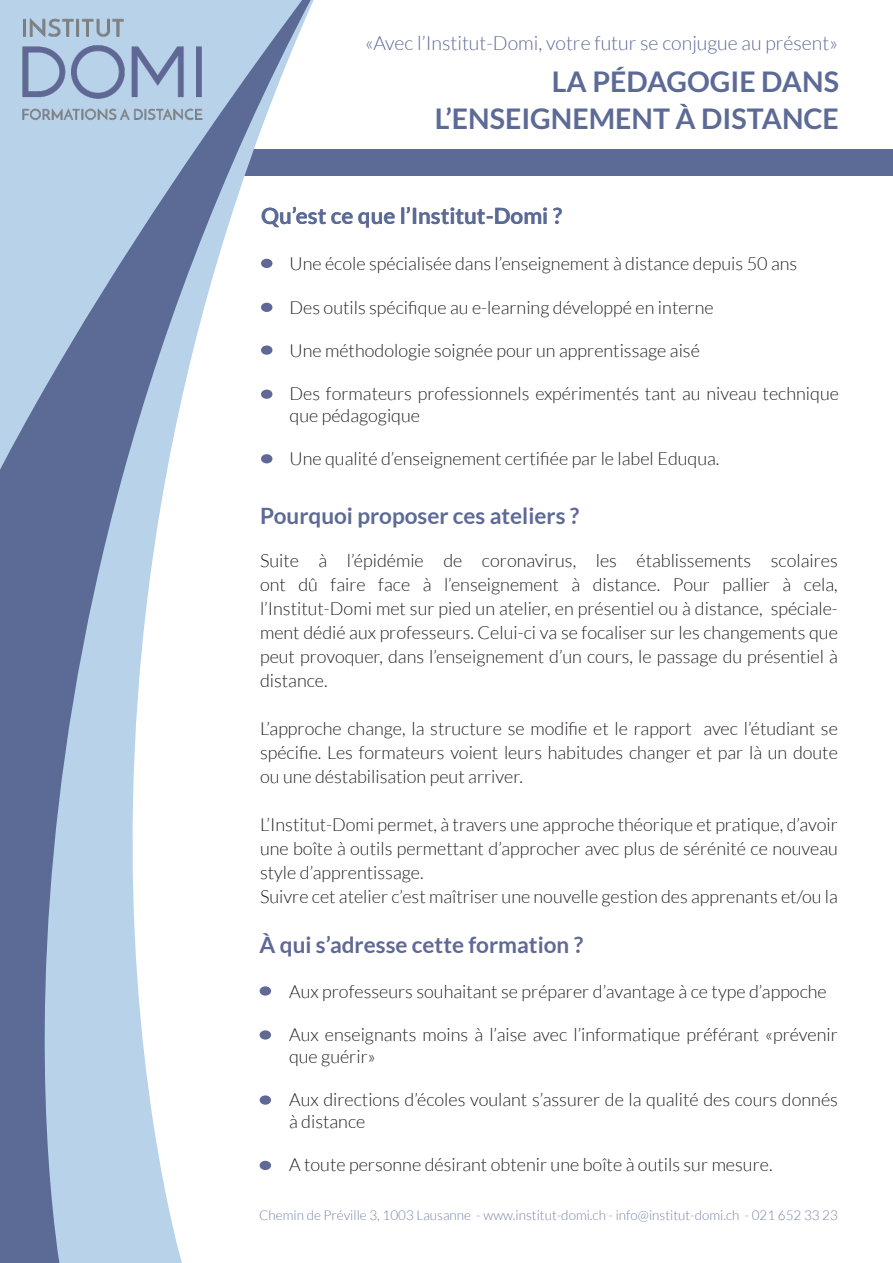
<style>
.page{position:relative;width:893px;height:1263px;background:#fff}
.page>*{position:absolute;margin:0;border:0;box-sizing:border-box;transform-origin:0 0}
.t1{font:700 28.5px/37.5px "Lato";color:#5c6a96;text-align:right}
.t2{font:700 22.5px "Lato";color:#5c6a96}
.t3{font:700 22.5px "Lato";color:#606895}
.t4{font:300 19.5px "Lato";color:#5c6a96}
.t5{font:300 18px/24px "Lato";color:#231f20;text-align:justify}
.t6{font:300 13.5px "Lato";color:#5c6a96}
</style>
<div class="page">
<div style="left:153px;top:149px;width:740px;height:27px;background:#5c6a96"></div>
<svg style="left:0;top:0;width:314px;height:1263px"></svg>
<div style="left:261px;top:259px;width:11px;height:9px;background:#606895;border-radius:50%"></div>
<div style="left:261px;top:303px;width:11px;height:9px;background:#606895;border-radius:50%"></div>
<div style="left:261px;top:345px;width:11px;height:10px;background:#606895;border-radius:50%"></div>
<div style="left:261px;top:454px;width:11px;height:9px;background:#606895;border-radius:50%"></div>
<div style="left:261px;top:390px;width:11px;height:9px;background:#606895;border-radius:50%"></div>
<div style="left:260px;top:986px;width:11px;height:10px;background:#606895;border-radius:50%"></div>
<div style="left:260px;top:1030px;width:11px;height:9px;background:#606895;border-radius:50%"></div>
<div style="left:260px;top:1095px;width:11px;height:10px;background:#606895;border-radius:50%"></div>
<div style="left:260px;top:1161px;width:11px;height:9px;background:#606895;border-radius:50%"></div>
<img style="left:20px;top:17px;width:185px;height:108px">
<p class="t4" style="left:365px;top:33px;width:474px">«Avec l’Institut-Domi, votre futur se conjugue au présent»</p>
<p class="t1" style="left:435px;top:62px;width:406px">LA PÉDAGOGIE DANS<br>L’ENSEIGNEMENT À DISTANCE</p>
<p class="t2" style="left:261px;top:203px;width:303px">Qu’est ce que l’Institut-Domi ?</p>
<p class="t5" style="left:289px;top:252px;width:509px">Une école spécialisée dans l’enseignement à distance depuis 50 ans</p>
<p class="t5" style="left:289px;top:295px;width:426px">Des outils spécifique au e-learning développé en interne</p>
<p class="t5" style="left:289px;top:338px;width:412px">Une méthodologie soignée pour un apprentissage aisé</p>
<p class="t5" style="left:289px;top:383px;width:551px;line-height:21.6px">Des formateurs professionnels expérimentés tant au niveau technique que pédagogique</p>
<p class="t5" style="left:289px;top:446px;width:431px">Une qualité d’enseignement certifiée par le label Eduqua.</p>
<p class="t2" style="left:260px;top:503px;width:321px">Pourquoi proposer ces ateliers ?</p>
<p class="t5" style="left:260px;top:549px;width:579px">Suite à l’épidémie de coronavirus, les établissements scolaires ont dû faire face à l’enseignement à distance. Pour pallier à cela, l’Institut-Domi met sur pied un atelier, en présentiel ou à distance, spéciale&shy;ment dédié aux professeurs. Celui-ci va se focaliser sur les changements que peut provoquer, dans l’enseignement d’un cours, le passage du présentiel à distance.</p>
<p class="t5" style="left:260px;top:717px;width:579px">L’approche change, la structure se modifie et le rapport avec l’étudiant se spécifie. Les formateurs voient leurs habitudes changer et par là un doute ou une déstabilisation peut arriver.</p>
<p class="t5" style="left:260px;top:813px;width:579px">L’Institut-Domi permet, à travers une approche théorique et pratique, d’avoir une boîte à outils permettant d’approcher avec plus de sérénité ce nouveau style d’apprentissage.</p>
<p class="t5" style="left:260px;top:885px;width:579px">Suivre cet atelier c’est maîtriser une nouvelle gestion des apprenants et/ou la</p>
<p class="t3" style="left:260px;top:931px;width:325px">À qui s’adresse cette formation ?</p>
<p class="t5" style="left:289px;top:979px;width:539px">Aux professeurs souhaitant se préparer d’avantage à ce type d’appoche</p>
<p class="t5" style="left:289px;top:1024px;width:550px;line-height:21.6px">Aux enseignants moins à l’aise avec l’informatique préférant «prévenir que guérir»</p>
<p class="t5" style="left:289px;top:1089px;width:550px;line-height:21.6px">Aux directions d’écoles voulant s’assurer de la qualité des cours donnés à distance</p>
<p class="t5" style="left:289px;top:1152px;width:485px">A toute personne désirant obtenir une boîte à outils sur mesure.</p>
<p class="t6" style="left:259px;top:1207px;width:580px">Chemin de Préville 3, 1003 Lausanne - www.institut-domi.ch - info@institut-domi.ch - 021 652 33 23</p>
</div>
